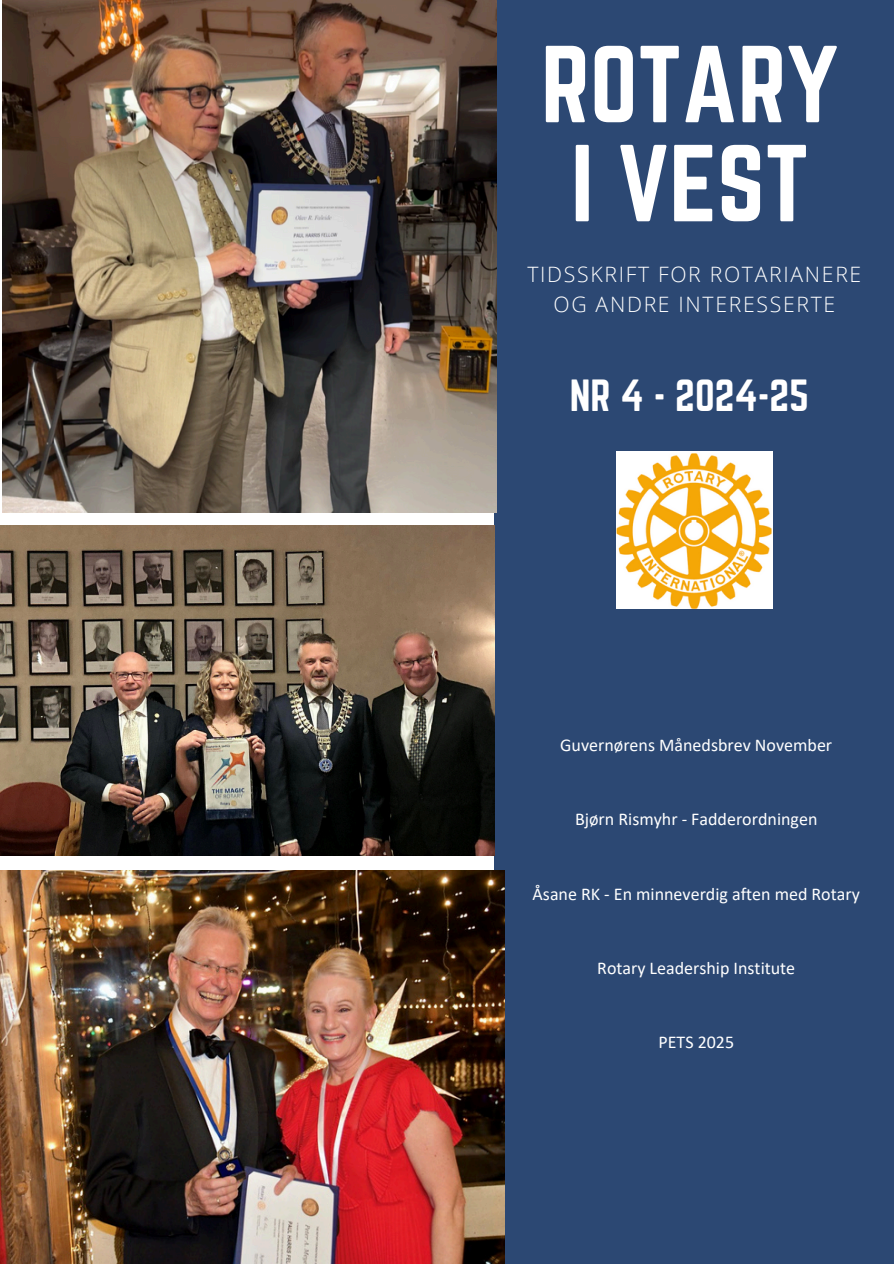
<style>
.page{position:relative;width:894px;height:1264px;background:#fff}
.page>*{position:absolute;margin:0;border:0;box-sizing:border-box;transform-origin:0 0}
.t1{font:95.55px/99px "Norwester";color:#fff;text-align:center}
.t2{font:39.3px "Norwester";color:#fff}
.t3{font:300 21.15px/29.5px "Open Sans";letter-spacing:.08em;color:#fff;text-align:center}
.t4{font:18px "Calibri";color:#fff}
</style>
<div class="page">
<div style="left:494px;top:0;width:399px;height:1263px;background:#2c4873"></div>
<img style="left:616px;top:452px;width:156px;height:156px">
<img style="left:0;top:526px;width:494px;height:329px">
<img style="left:2px;top:0;width:494px;height:512px">
<img style="left:0;top:870px;width:504px;height:393px">
<p class="t1" style="left:541px;top:34px;width:299px">ROTARY<br>I VEST</p>
<p class="t3" style="left:527px;top:259px;width:335px">TIDSSKRIFT FOR ROTARIANERE<br>OG ANDRE INTERESSERTE</p>
<p class="t2" style="left:569px;top:371px;width:241px">NR 4 - 2024-25</p>
<p class="t4" style="left:560px;top:737px;width:273px">Guvernørens Månedsbrev November</p>
<p class="t4" style="left:575px;top:812px;width:244px">Bjørn Rismyhr - Fadderordningen</p>
<h1 class="t4" style="left:532px;top:886px;width:329px">Åsane RK - En minneverdig aften med Rotary</h1>
<h3 class="t4" style="left:597px;top:960px;width:199px">Rotary Leadership Institute</h3>
<h2 class="t4" style="left:658px;top:1034px;width:77px">PETS 2025</h2>
</div>
